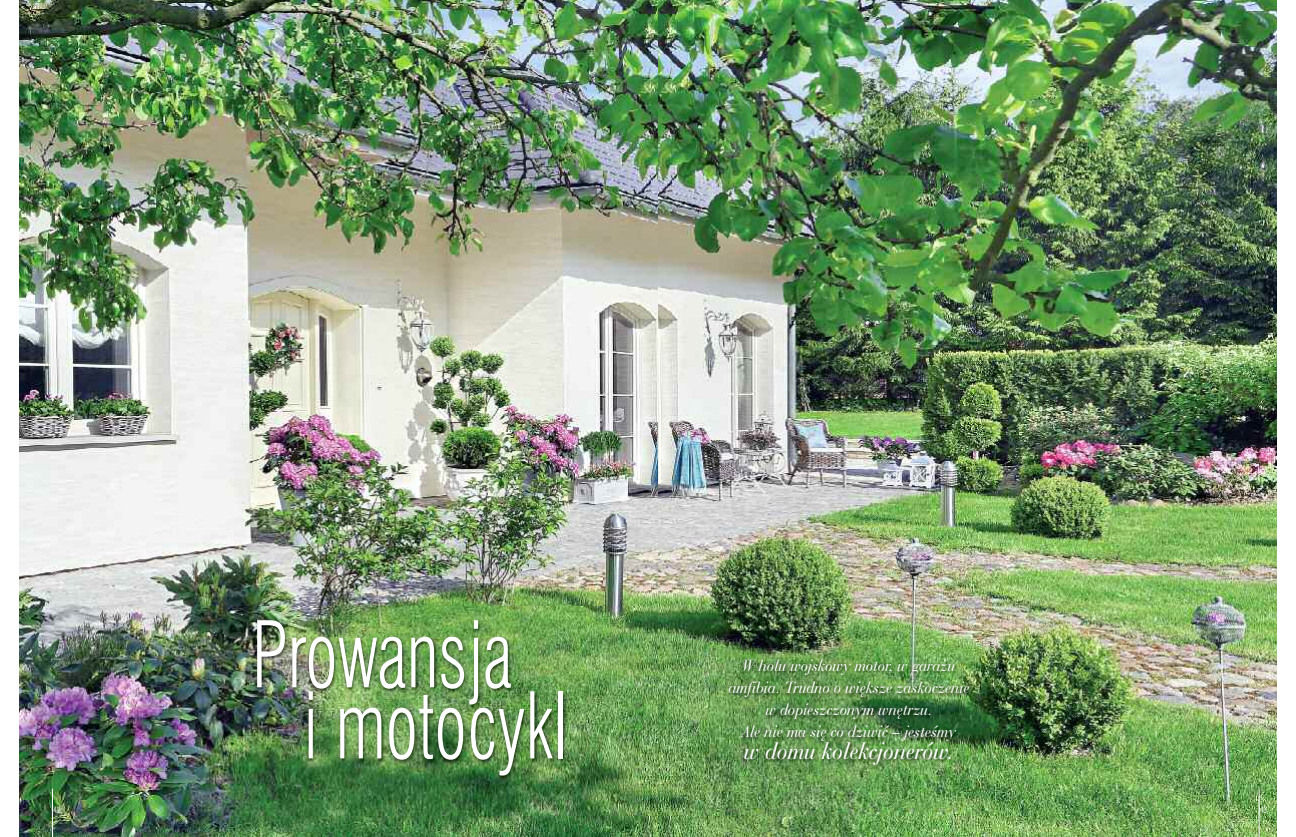
<style>
.page{position:relative;width:1296px;height:837px;background:#fff}
.page>*{position:absolute;margin:0;border:0;box-sizing:border-box;transform-origin:0 0}
.t1{font:90px/71px "Swis 721 Lt Cn EU";color:#fff;scale:.8 1}
.t2{font:italic 25px "Bauer Bodni EU";letter-spacing:.015em;color:#fff;scale:.95 1}
.t3{font:italic 17px/22px "Bauer Bodni EU";letter-spacing:.015em;color:#fff;text-align:center;scale:.95 1}
.t4{font:9px "Futura Lt Cn EU";color:#fff}
</style>
<div class="page">
<img style="left:658px;top:0;width:618px;height:836px">
<img style="left:20px;top:0;width:638px;height:836px">
<hr style="left:1258px;top:788px;width:1px;height:48px;background:#fff">
<hr style="left:52px;top:788px;width:1px;height:48px;background:#fff">
<img style="left:201px;top:606px;width:440px;height:212px">
<img style="left:709px;top:631px;width:284px;height:181px">
<h1 class="t1" style="left:303px;top:620px;width:334px;text-indent:-51px">Prowansja<br>i motocykl</h1>
<p class="t3" style="left:729px;top:654px;width:255px">W holu wojskowy motor, w garażu amfibia. Trudno o większe zaskoczenie w dopieszczonym wnętrzu.<br>Ale nie ma się co dziwić – jesteśmy</p>
<h2 class="t2" style="left:745px;top:735px;width:221px">w domu kolekcjonerów.</h2>
<p class="t4" style="left:53px;top:803px;width:9px">42</p>
<p class="t4" style="left:1260px;top:803px;width:9px">43</p>
</div>
